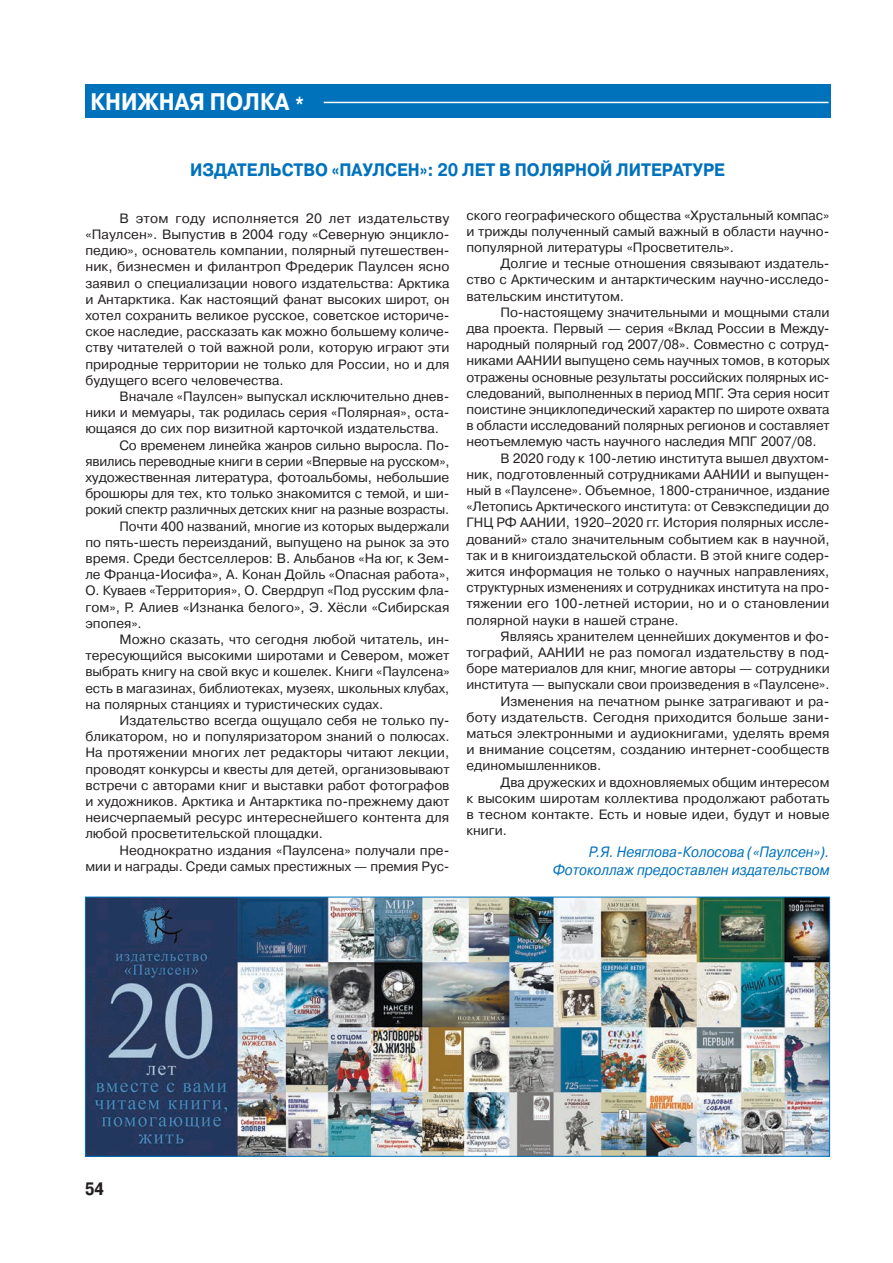
<style>
.page{position:relative;width:893px;height:1263px;background:#fff}
.page>*{position:absolute;margin:0;border:0;box-sizing:border-box;transform-origin:0 0}
.Рубрика{font:700 24px "Pragmatica C";color:#fff;scale:.9 1}
.Заголовок_12_Прописные{font:700 18px "Pragmatica C";color:#0072bc;scale:.9 1}
.t1{font:700 18px "Pragmatica Cond C";color:#231f20}
.Автор{font:italic 15px/18px "Pragmatica C";color:#0072bc;text-align:right;scale:.9 1}
.Основной_текст{font:13.5px/16.2px "Pragmatica C";color:#231f20;text-align:justify}
</style>
<div class="page">
<div style="left:85px;top:85px;width:746px;height:33px;background:#0072bc"></div>
<hr style="left:324px;top:102px;width:504px;height:1px;background:#fff">
<img style="left:87px;top:899px;width:741px;height:256px">
<div style="left:85px;top:897px;width:745px;height:260px;border:1px solid #0072bc"></div>
<p class="Рубрика" style="left:90px;top:88px;width:240px">КНИЖНАЯ ПОЛКА *</p>
<p class="Заголовок_12_Прописные" style="left:190px;top:160px;width:596px">ИЗДАТЕЛЬСТВО «ПАУЛСЕН»: 20 ЛЕТ В ПОЛЯРНОЙ ЛИТЕРАТУРЕ</p>
<p class="Основной_текст" style="left:85px;top:210px;width:366px;text-indent:34px">В этом году исполняется 20 лет издательству «Паулсен». Выпустив в 2004 году «Северную энцикло&shy;педию», основатель компании, полярный путешествен&shy;ник, бизнесмен и филантроп Фредерик Паулсен ясно заявил о специализации нового издательства: Арктика и Антарктика. Как настоящий фанат высоких широт, он хотел сохранить великое русское, советское историче&shy;ское наследие, рассказать как можно большему количе&shy;ству читателей о той важной роли, которую играют эти природные территории не только для России, но и для будущего всего человечества.</p>
<p class="Основной_текст" style="left:85px;top:388px;width:366px;text-indent:34px">Вначале «Паулсен» выпускал исключительно днев&shy;ники и мемуары, так родилась серия «Полярная», оста&shy;ющаяся до сих пор визитной карточкой издательства.</p>
<p class="Основной_текст" style="left:85px;top:437px;width:366px;text-indent:34px">Со временем линейка жанров сильно выросла. По&shy;явились переводные книги в серии «Впервые на русском», художественная литература, фотоальбомы, небольшие брошюры для тех, кто только знакомится с темой, и ши&shy;рокий спектр различных детских книг на разные возрасты.</p>
<p class="Основной_текст" style="left:85px;top:518px;width:366px;text-indent:34px">Почти 400 названий, многие из которых выдержали по пять-шесть переизданий, выпущено на рынок за это время. Среди бестселлеров: В. Альбанов «На юг, к Зем&shy;ле Франца-Иосифа», А. Конан Дойль «Опасная работа», О. Куваев «Территория», О. Свердруп «Под русским фла&shy;гом», Р. Алиев «Изнанка белого», Э. Хёсли «Сибирская эпопея».</p>
<p class="Основной_текст" style="left:85px;top:631px;width:366px;text-indent:34px">Можно сказать, что сегодня любой читатель, ин&shy;тересующийся высокими широтами и Севером, может выбрать книгу на свой вкус и кошелек. Книги «Паулсена» есть в магазинах, библиотеках, музеях, школьных клубах, на полярных станциях и туристических судах.</p>
<p class="Основной_текст" style="left:85px;top:712px;width:366px;text-indent:34px">Издательство всегда ощущало себя не только пу&shy;бликатором, но и популяризатором знаний о полюсах.<br>На протяжении многих лет редакторы читают лекции, проводят конкурсы и квесты для детей, организовывают встречи с авторами книг и выставки работ фотографов и художников. Арктика и Антарктика по-прежнему дают неисчерпаемый ресурс интереснейшего контента для любой просветительской площадки.</p>
<p class="Основной_текст" style="left:85px;top:842px;width:366px;text-align:right">Неоднократно издания «Паулсена» получали пре-<br>мии и награды. Среди самых престижных — премия Рус-</p>
<p class="Основной_текст" style="left:466px;top:207px;width:365px">ского географического общества «Хрустальный компас» и трижды полученный самый важный в области научно&shy;популярной литературы «Просветитель».</p>
<p class="Основной_текст" style="left:466px;top:255px;width:365px;text-indent:34px">Долгие и тесные отношения связывают издатель&shy;ство с Арктическим и антарктическим научно-исследо&shy;вательским институтом.</p>
<p class="Основной_текст" style="left:466px;top:304px;width:365px;text-indent:34px">По-настоящему значительными и мощными стали два проекта. Первый — серия «Вклад России в Между&shy;народный полярный год 2007/08». Совместно с сотруд&shy;никами ААНИИ выпущено семь научных томов, в которых отражены основные результаты российских полярных ис&shy;следований, выполненных в период МПГ. Эта серия носит поистине энциклопедический характер по широте охвата в области исследований полярных регионов и составляет неотъемлемую часть научного наследия МПГ 2007/08.</p>
<p class="Основной_текст" style="left:466px;top:450px;width:365px;text-indent:34px">В 2020 году к 100-летию института вышел двухтом&shy;ник, подготовленный сотрудниками ААНИИ и выпущен&shy;ный в «Паулсене». Объемное, 1800-страничное, издание «Летопись Арктического института: от Севэкспедиции до ГНЦ РФ ААНИИ, 1920–2020 гг. История полярных иссле&shy;дований» стало значительным событием как в научной, так и в книгоиздательской области. В этой книге содер&shy;жится информация не только о научных направлениях, структурных изменениях и сотрудниках института на про&shy;тяжении его 100-летней истории, но и о становлении полярной науки в нашей стране.</p>
<p class="Основной_текст" style="left:466px;top:628px;width:365px;text-indent:34px">Являясь хранителем ценнейших документов и фо&shy;тографий, ААНИИ не раз помогал издательству в под&shy;боре материалов для книг, многие авторы — сотрудники института — выпускали свои произведения в «Паулсене».</p>
<p class="Основной_текст" style="left:466px;top:693px;width:365px;text-indent:34px">Изменения на печатном рынке затрагивают и ра&shy;боту издательств. Сегодня приходится больше зани&shy;маться электронными и аудиокнигами, уделять время и внимание соцсетям, созданию интернет-сообществ единомышленников.</p>
<p class="Основной_текст" style="left:466px;top:774px;width:365px;text-indent:34px">Два дружеских и вдохновляемых общим интересом к высоким широтам коллектива продолжают работать в тесном контакте. Есть и новые идеи, будут и новые книги.</p>
<p class="Автор" style="left:553px;top:843px;width:309px">Р.Я. Неяглова-Колосова («Паулсен»).<br>Фотоколлаж предоставлен издательством</p>
<h2 class="t1" style="left:85px;top:1178px;width:20px">54</h2>
</div>
